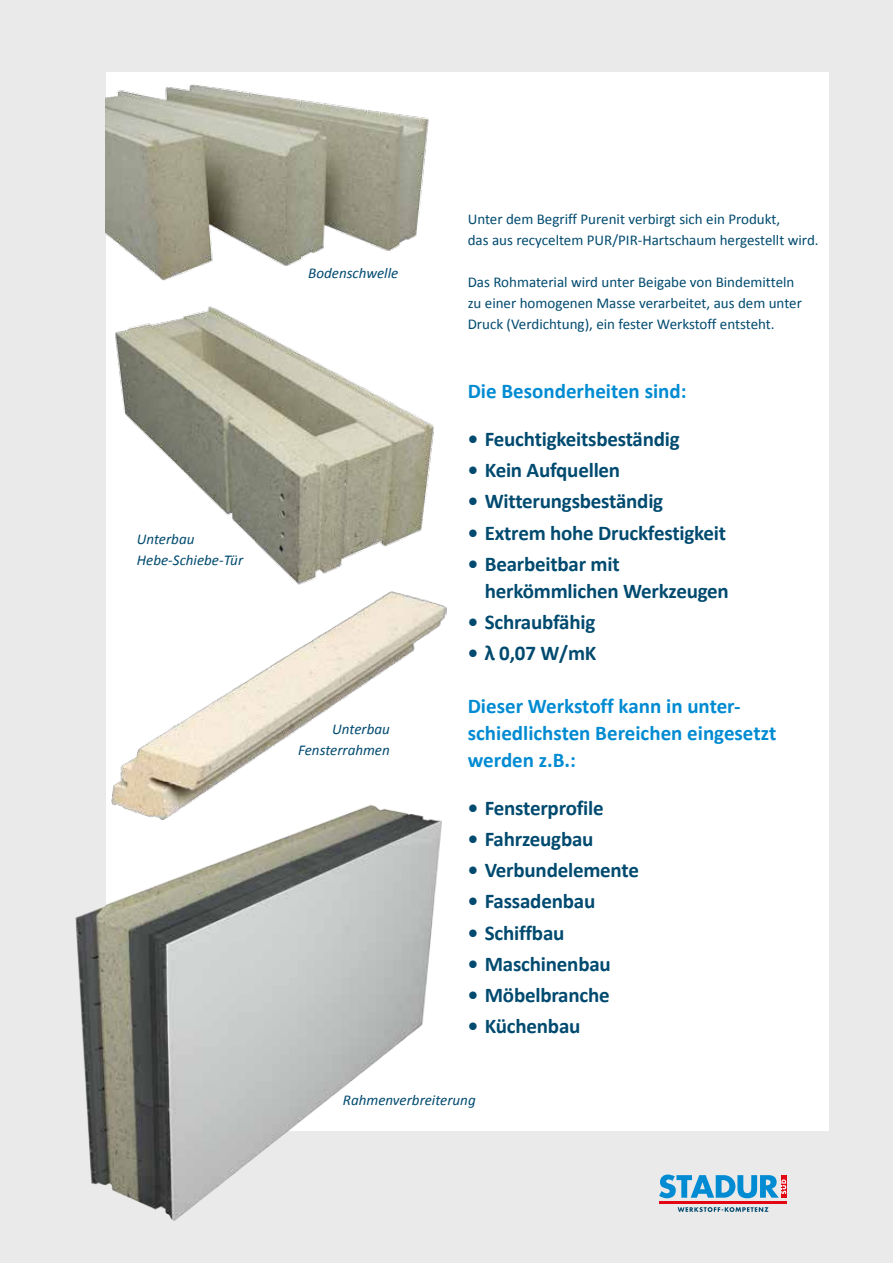
<style>
.page{position:relative;width:893px;height:1263px;background:#ebeaea}
.page>*{position:absolute;margin:0;border:0;box-sizing:border-box;transform-origin:0 0}
.t1{font:700 21px/27px "Calibri";letter-spacing:-.01em;color:#004a6f}
.t2{font:700 21px/27px "Calibri";color:#008bd2}
.t3{font:15px/21px "Calibri";color:#004a6f}
.t4{font:italic 15px/21px "Calibri";color:#004a6f}
</style>
<div class="page">
<div style="left:106px;top:72px;width:723px;height:1059px;background:#fff"></div>
<hr style="left:660px;top:1201px;width:127px;height:2px;background:#e30613">
<svg style="left:786px;top:1175px;width:1px;height:23px"></svg>
<svg style="left:678px;top:1207px;width:90px;height:5px"></svg>
<svg style="left:659px;top:1174px;width:127px;height:24px"></svg>
<img style="left:115px;top:306px;width:319px;height:279px">
<img style="left:106px;top:84px;width:323px;height:197px">
<img style="left:75px;top:820px;width:367px;height:401px">
<img style="left:111px;top:591px;width:335px;height:229px">
<p class="t4" style="left:137px;top:528px;width:108px">Unterbau<br>Hebe-Schiebe-Tür</p>
<p class="t4" style="left:308px;top:262px;width:92px">Bodenschwelle</p>
<p class="t4" style="left:298px;top:718px;width:93px;text-align:right">Unterbau<br>Fensterrahmen</p>
<p class="t3" style="left:468px;top:208px;width:352px">Unter dem Begriff Purenit verbirgt sich ein Produkt,<br>das aus recyceltem PUR/PIR-Hartschaum hergestellt wird.</p>
<p class="t3" style="left:468px;top:271px;width:336px">Das Rohmaterial wird unter Beigabe von Bindemitteln zu einer homogenen Masse verarbeitet, aus dem unter<br>Druck (Verdichtung), ein fester Werkstoff entsteht.</p>
<p class="t2" style="left:468px;top:377px;width:220px">Die Besonderheiten sind:</p>
<p class="t1" style="left:468px;top:425px;width:214px">• Feuchtigkeitsbeständig</p>
<p class="t1" style="left:468px;top:457px;width:154px">• Kein Aufquellen</p>
<p class="t1" style="left:468px;top:488px;width:197px">• Witterungsbeständig</p>
<p class="t1" style="left:468px;top:519px;width:260px">• Extrem hohe Druckfestigkeit</p>
<p class="t1" style="left:485px;top:550px;width:246px;text-indent:-17px">• Bearbeitbar mit herkömmlichen Werkzeugen</p>
<p class="t1" style="left:468px;top:609px;width:129px">• Schraubfähig</p>
<p class="t1" style="left:468px;top:640px;width:130px">• λ 0,07 W/mK</p>
<p class="t2" style="left:468px;top:692px;width:310px">Dieser Werkstoff kann in unter&shy;schiedlichsten Bereichen eingesetzt werden z.B.:</p>
<p class="t1" style="left:468px;top:794px;width:137px">• Fensterprofile</p>
<p class="t1" style="left:468px;top:825px;width:127px">• Fahrzeugbau</p>
<p class="t1" style="left:468px;top:857px;width:173px">• Verbundelemente</p>
<p class="t1" style="left:468px;top:888px;width:129px">• Fassadenbau</p>
<p class="t1" style="left:468px;top:919px;width:98px">• Schiffbau</p>
<p class="t1" style="left:468px;top:950px;width:145px">• Maschinenbau</p>
<p class="t1" style="left:468px;top:982px;width:143px">• Möbelbranche</p>
<p class="t1" style="left:468px;top:1013px;width:114px">• Küchenbau</p>
<p class="t4" style="left:343px;top:1089px;width:134px">Rahmenverbreiterung</p>
</div>
